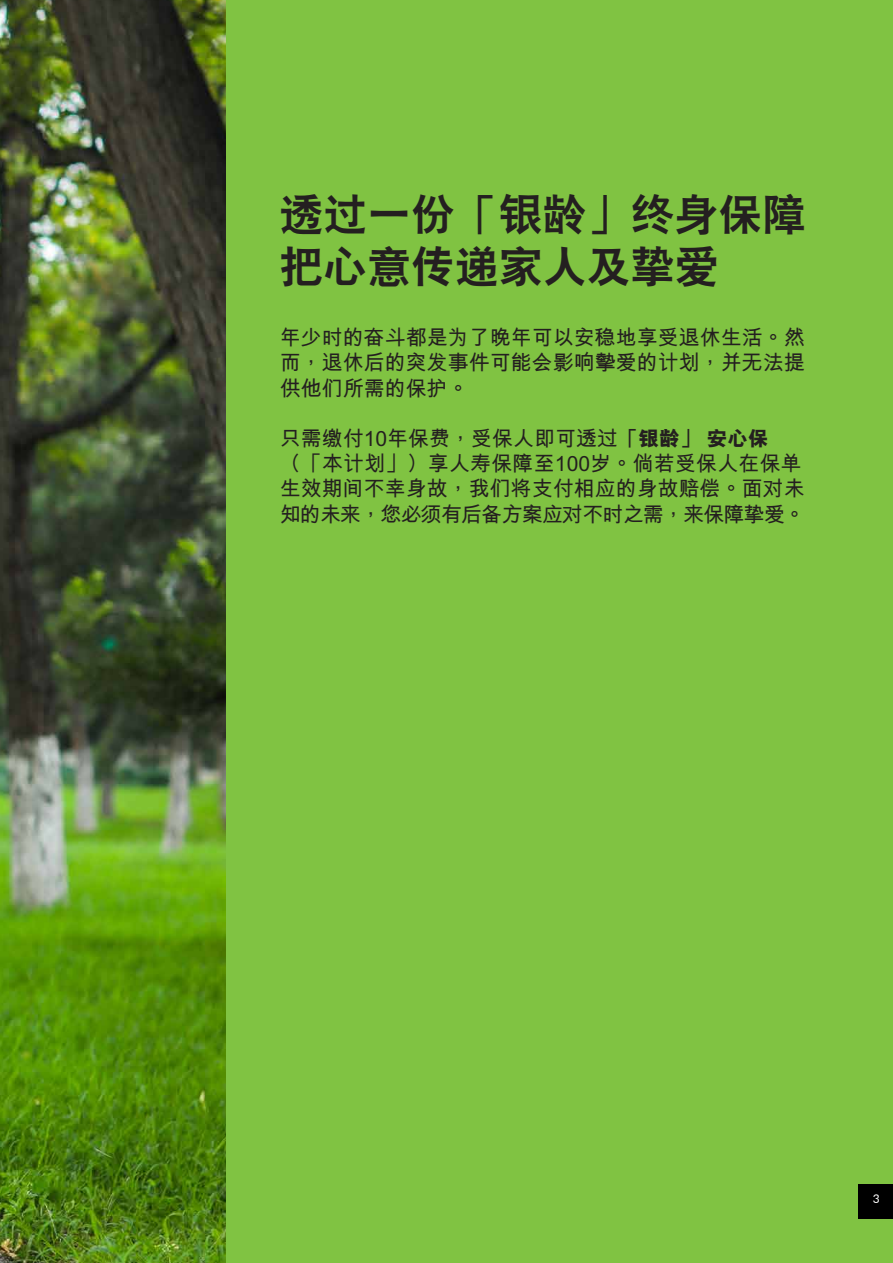
<style>
.page{position:relative;width:893px;height:1263px;background:#80c342}
.page>*{position:absolute;margin:0;border:0;box-sizing:border-box;transform-origin:0 0}
.t1{font:800 43.5px/52.2px "C Hei 2 HKS";letter-spacing:.01em;color:#241f20}
.t2{font:700 21px/25.2px "M Hei HKS";color:#241f20;text-align:justify}
.t3{font:12px "Lato";color:#fff}
.s1{font-weight:800;font-size:20.55px}
</style>
<div class="page">
<img style="left:0;top:0;width:225px;height:1263px">
<div style="left:859px;top:1185px;width:34px;height:34px;background:#000"></div>
<h1 class="t1" style="left:280px;top:189px;width:528px">透過一份「銀齡」終身保障把心意傳遞家人及摯愛</h1>
<p class="t2" style="left:280px;top:323px;width:526px">年少時的奮鬥都是為了晚年可以安穩地享受退休生活。然而，退休後的突發事件可能會影響摰愛的計劃，並無法提供他們所需的保護。</p>
<p class="t2" style="left:280px;top:424px;width:527px;text-align:left">只需繳付10年保費，受保人即可透過<span class="s1">「銀齡」 安心保<br></span>（「本計劃」）享人壽保障至100歲。倘若受保人在保單生效期間不幸身故，我們將支付相應的身故賠償。面對未知的未來，您必須有後備方案應對不時之需，來保障摯愛。</p>
<p class="t3" style="left:873px;top:1190px;width:8px">3</p>
</div>
